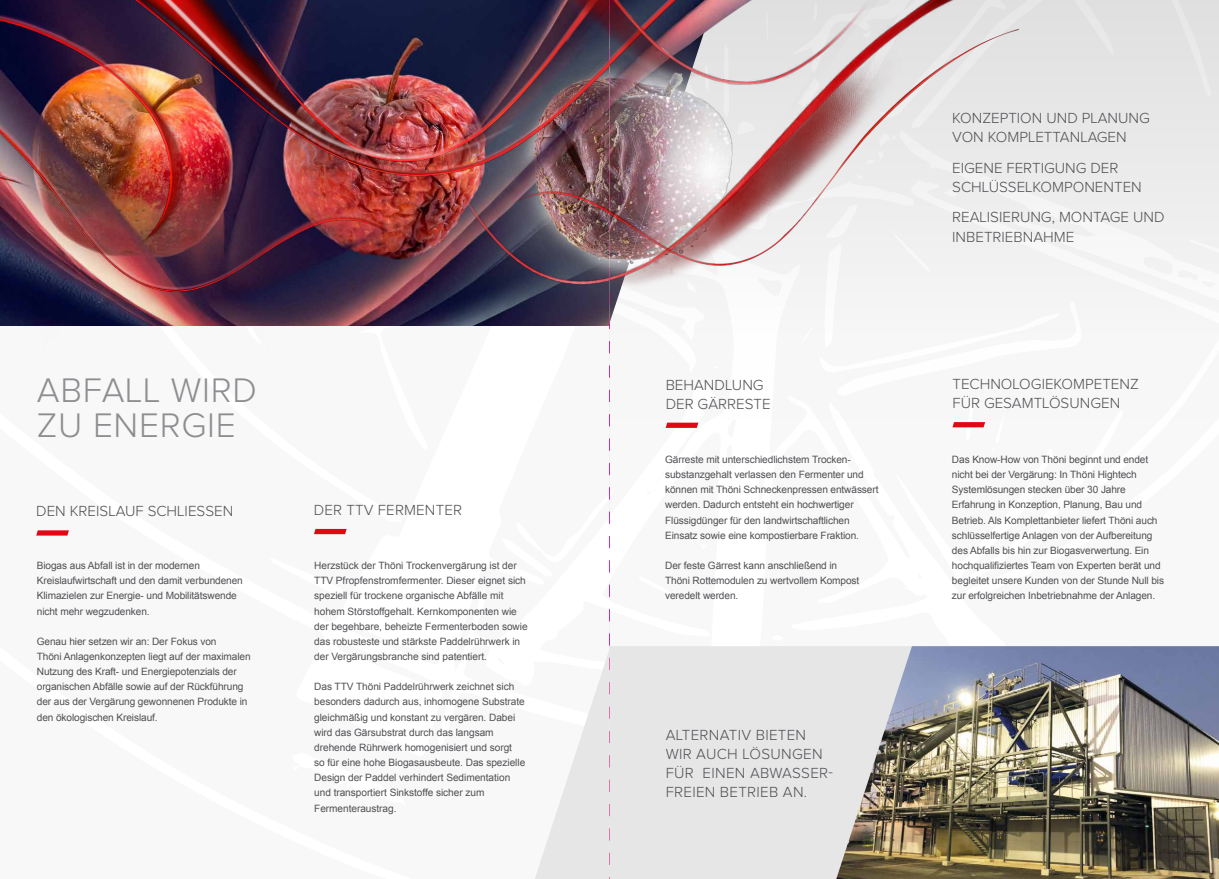
<style>
.page{position:relative;width:1219px;height:879px;background:#fff}
.page>*{position:absolute;margin:0;border:0;box-sizing:border-box;transform-origin:0 0}
.t1{font:300 35.3px "Proxima Nova";letter-spacing:.02em;color:#8e8d91}
.t2{font:300 15.1px/19.2px "Proxima Nova";color:#504f53}
.t3{font:300 15.1px/19.2px "Proxima Nova";letter-spacing:.02em;color:#504f53}
.t4{font:10.1px/15.2px "Arial";letter-spacing:-.01em;color:#504f53}
</style>
<div class="page">
<img style="left:0;top:0;width:76px;height:326px">
<img style="left:76px;top:0;width:459px;height:326px">
<img style="left:436px;top:0;width:99px;height:127px">
<svg style="left:314px;top:529px;width:33px;height:5px"></svg>
<svg style="left:36px;top:530px;width:33px;height:5px"></svg>
<svg style="left:714px;top:0;width:505px;height:428px;fill:#f0eff0"></svg>
<svg style="left:714px;top:308px;width:22px;height:120px"></svg>
<svg style="left:724px;top:420px;width:12px;height:8px"></svg>
<svg style="left:863px;top:30px;width:6px;height:3px"></svg>
<div style="left:1143px;top:257px;width:73px;height:30px;background:#f4f4f4"></div>
<div style="left:714px;top:646px;width:122px;height:233px;background:#e7e6e7"></div>
<img style="left:836px;top:646px;width:383px;height:233px">
<img style="left:714px;top:18px;width:80px;height:290px">
<svg style="left:952px;top:422px;width:33px;height:5px"></svg>
<img style="left:535px;top:0;width:179px;height:879px">
<h1 class="t1" style="left:36px;top:371px;width:221px">ABFALL WIRD</h1>
<h1 class="t1" style="left:36px;top:406px;width:200px">ZU ENERGIE</h1>
<h2 class="t2" style="left:35px;top:502px;width:199px">DEN KREISLAUF SCHLIESSEN</h2>
<h2 class="t2" style="left:313px;top:501px;width:150px">DER TTV FERMENTER</h2>
<p class="t4" style="left:36px;top:558px;width:208px">Biogas aus Abfall ist in der modernen Kreislaufwirtschaft und den damit verbundenen Klimazielen zur Energie- und Mobilitätswende nicht mehr wegzudenken.</p>
<p class="t4" style="left:36px;top:634px;width:215px">Genau hier setzen wir an: Der Fokus von<br>Thöni Anlagenkonzepten liegt auf der maximalen Nutzung des Kraft- und Energiepotenzials der organischen Abfälle sowie auf der Rückführung der aus der Vergärung gewonnenen Produkte in den ökologischen Kreislauf.</p>
<p class="t4" style="left:313px;top:558px;width:215px">Herzstück der Thöni Trockenvergärung ist der TTV Pfropfenstromfermenter. Dieser eignet sich speziell für trockene organische Abfälle mit hohem Störstoffgehalt. Kernkomponenten wie der begehbare, beheizte Fermenterboden sowie das robusteste und stärkste Paddelrührwerk in der Vergärungsbranche sind patentiert.</p>
<p class="t4" style="left:313px;top:679px;width:213px">Das TTV Thöni Paddelrührwerk zeichnet sich besonders dadurch aus, inhomogene Substrate gleichmäßig und konstant zu vergären. Dabei wird das Gärsubstrat durch das langsam drehende Rührwerk homogenisiert und sorgt<br>so für eine hohe Biogasausbeute. Das spezielle Design der Paddel verhindert Sedimentation und transportiert Sinkstoffe sicher zum Fermenteraustrag.</p>
<h2 class="t2" style="left:666px;top:375px;width:100px">BEHANDLUNG</h2>
<h2 class="t2" style="left:666px;top:394px;width:106px">DER GÄRRESTE</h2>
<p class="t4" style="left:665px;top:452px;width:215px">Gärreste mit unterschiedlichstem Trocken&shy;substanzgehalt verlassen den Fermenter und können mit Thöni Schneckenpressen entwässert werden. Dadurch entsteht ein hochwertiger Flüssigdünger für den landwirtschaftlichen Einsatz sowie eine kompostierbare Fraktion.</p>
<p class="t4" style="left:665px;top:558px;width:196px">Der feste Gärrest kann anschließend in<br>Thöni Rottemodulen zu wertvollem Kompost veredelt werden.</p>
<h2 class="t3" style="left:666px;top:725px;width:169px">ALTERNATIV BIETEN<br>WIR AUCH LÖSUNGEN<br>FÜR EINEN ABWASSER-<br>FREIEN BETRIEB AN.</h2>
<h2 class="t2" style="left:952px;top:108px;width:199px">KONZEPTION UND PLANUNG<br>VON KOMPLETTANLAGEN</h2>
<h2 class="t2" style="left:952px;top:158px;width:191px">EIGENE FERTIGUNG DER<br>SCHLÜSSELKOMPONENTEN</h2>
<h2 class="t2" style="left:952px;top:208px;width:214px">REALISIERUNG, MONTAGE UND<br>INBETRIEBNAHME</h2>
<h2 class="t2" style="left:952px;top:375px;width:188px">TECHNOLOGIEKOMPETENZ<br>FÜR GESAMTLÖSUNGEN</h2>
<p class="t4" style="left:952px;top:452px;width:214px">Das Know-How von Thöni beginnt und endet nicht bei der Vergärung: In Thöni Hightech Systemlösungen stecken über 30 Jahre Erfahrung in Konzeption, Planung, Bau und Betrieb. Als Komplettanbieter liefert Thöni auch schlüsselfertige Anlagen von der Aufbereitung des Abfalls bis hin zur Biogasverwertung. Ein hochqualifiziertes Team von Experten berät und begleitet unsere Kunden von der Stunde Null bis zur erfolgreichen Inbetriebnahme der Anlagen.</p>
</div>
